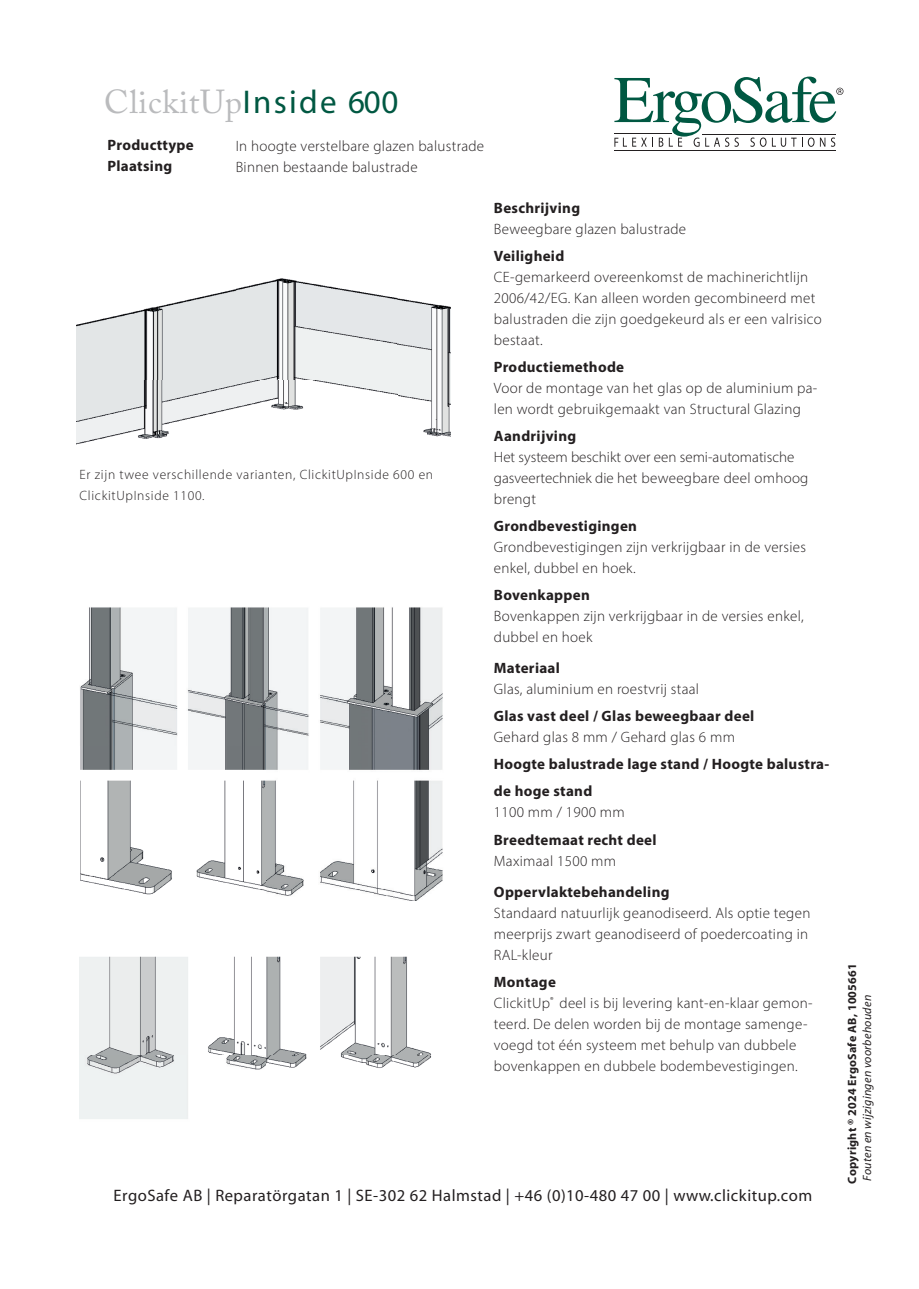
<style>
.page{position:relative;width:919px;height:1289px;background:#fff}
.page>*{position:absolute;margin:0;border:0;box-sizing:border-box;transform-origin:0 0}
.t1{font:33px "Adobe Caslon Pro";letter-spacing:.02em;color:#babbbd}
.t2{font:16.65px "Myriad";letter-spacing:.03em;color:#231f20}
.t3{font:300 15px/21px "Myriad Pro";letter-spacing:.02em;color:#231f20}
.t4{font:700 15px/27px "Myriad Pro";letter-spacing:.02em;color:#231f20}
.t5{font:300 15px/21px "Myriad Pro";color:#231f20}
.t6{font:300 13.5px/21px "Myriad Pro";letter-spacing:.05em;color:#231f20}
.t7{font:700 12px "Myriad";letter-spacing:.02em;color:#231f20}
.t8{font:italic 12px "Myriad";letter-spacing:.02em;color:#231f20}
.s1{font-family:"Myriad";color:#005842}
.s2{font-weight:700}
</style>
<div class="page">
<img style="left:77px;top:278px;width:374px;height:166px">
<img style="left:80px;top:607px;width:363px;height:512px">
<hr style="left:613px;top:150px;width:222px;height:1px;background:#231f20">
<hr style="left:613px;top:134px;width:58px;height:1px;background:#231f20">
<svg style="left:614px;top:77px;width:229px;height:70px"></svg>
<h1 class="t1" style="left:104px;top:82px;width:295px">ClickitUp<span class="s1">Inside 600</span></h1>
<p class="t4" style="left:107px;top:135px;width:88px;line-height:20.2px">Producttype<br>Plaatsing</p>
<p class="t3" style="left:236px;top:135px;width:250px">In hoogte verstelbare glazen balustrade<br>Binnen bestaande balustrade</p>
<p class="t6" style="left:80px;top:463px;width:355px">Er zijn twee verschillende varianten, ClickitUpInside 600 en<br>ClickitUpInside 1100.</p>
<p class="t4" style="left:494px;top:194px;width:88px">Beschrijving</p>
<p class="t3" style="left:494px;top:218px;width:194px">Beweegbare glazen balustrade</p>
<p class="t4" style="left:494px;top:242px;width:72px">Veiligheid</p>
<p class="t3" style="left:494px;top:266px;width:329px">CE-gemarkeerd overeenkomst de machinerichtlijn 2006/42/EG. Kan alleen worden gecombineerd met balustraden die zijn goedgekeurd als er een valrisico bestaat.</p>
<p class="t4" style="left:494px;top:353px;width:132px">Productiemethode</p>
<p class="t3" style="left:494px;top:377px;width:325px">Voor de montage van het glas op de aluminium pa&shy;len wordt gebruikgemaakt van Structural Glazing</p>
<p class="t4" style="left:494px;top:422px;width:84px">Aandrijving</p>
<p class="t5" style="left:494px;top:446px;width:316px">Het systeem beschikt over een semi-automatische gasveertechniek die het beweegbare deel omhoog brengt</p>
<p class="t4" style="left:494px;top:512px;width:145px">Grondbevestigingen</p>
<p class="t3" style="left:494px;top:536px;width:314px">Grondbevestigingen zijn verkrijgbaar in de versies enkel, dubbel en hoek.</p>
<p class="t4" style="left:494px;top:581px;width:97px">Bovenkappen</p>
<p class="t3" style="left:494px;top:605px;width:311px">Bovenkappen zijn verkrijgbaar in de versies enkel, dubbel en hoek</p>
<p class="t4" style="left:494px;top:654px;width:68px">Materiaal</p>
<p class="t3" style="left:494px;top:678px;width:207px">Glas, aluminium en roestvrij staal</p>
<p class="t4" style="left:494px;top:702px;width:262px">Glas vast deel / Glas beweegbaar deel</p>
<p class="t3" style="left:494px;top:726px;width:242px">Gehard glas 8 mm / Gehard glas 6 mm</p>
<p class="t4" style="left:494px;top:750px;width:337px">Hoogte balustrade lage stand / Hoogte balustra&shy;de hoge stand</p>
<p class="t3" style="left:494px;top:801px;width:132px">1100 mm / 1900 mm</p>
<p class="t4" style="left:494px;top:825px;width:164px">Breedtemaat recht deel</p>
<p class="t3" style="left:494px;top:849px;width:124px">Maximaal 1500 mm</p>
<p class="t4" style="left:494px;top:878px;width:177px">Oppervlaktebehandeling</p>
<p class="t3" style="left:494px;top:902px;width:318px">Standaard natuurlijk geanodiseerd. Als optie tegen meerprijs zwart geanodiseerd of poedercoating in<br>RAL-kleur</p>
<p class="t3" style="left:494px;top:971px;width:320px"><span class="s2">Montage<br></span>ClickitUp<sup>®</sup> deel is bij levering kant-en-klaar gemon&shy;teerd. De delen worden bij de montage samenge&shy;voegd tot één systeem met behulp van dubbele bovenkappen en dubbele bodembevestigingen.</p>
<p class="t2" style="left:113px;top:1187px;width:700px">ErgoSafe AB | Reparatörgatan 1 | SE-302 62 Halmstad | +46 (0)10-480 47 00 | www.clickitup.com</p>
<p class="t7" style="left:845px;top:1183px;width:222px;rotate:-90deg">Copyright ® 2024 ErgoSafe AB, 1005661</p>
<p class="t8" style="left:861px;top:1180px;width:188px;rotate:-90deg">Fouten en wijzigingen voorbehouden</p>
</div>
